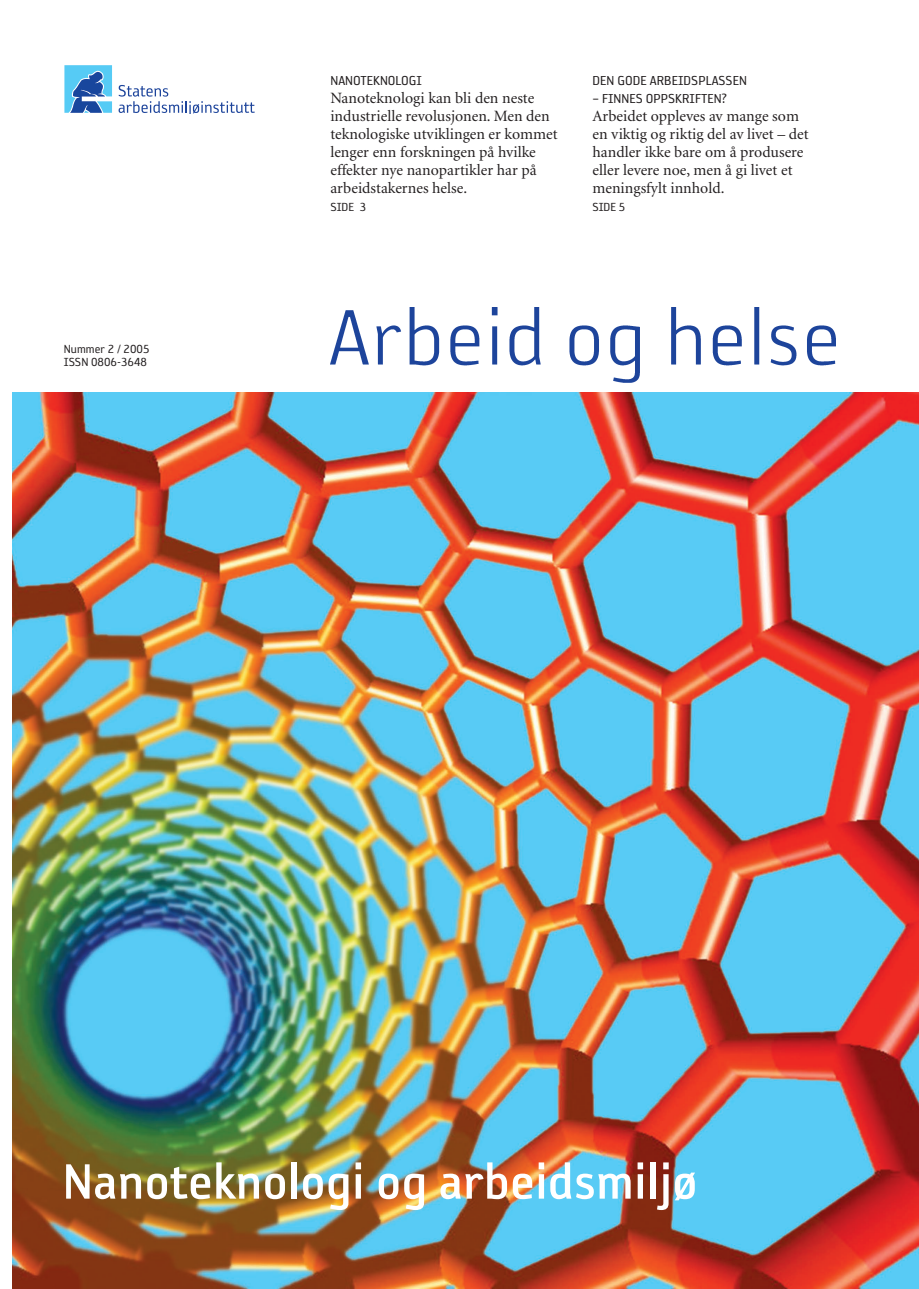
<style>
.page{position:relative;width:919px;height:1289px;background:#fff}
.page>*{position:absolute;margin:0;border:0;box-sizing:border-box;transform-origin:0 0}
.forside{font:57px "Reykjavik One B Gauge";color:#fff}
.brødtekst{font:15.75px/18px "Minion";color:#231f20}
.byline{font:15px "Reykjavik One A Gauge";color:#231f20}
.fakta_head{font:13.5px "Reykjavik One A Gauge";color:#231f20}
.byline-2{font:13.5px "Reykjavik One A Gauge";color:#231f20}
</style>
<div class="page">
<img style="left:13px;top:392px;width:905px;height:896px">
<svg style="left:119px;top:85px;width:136px;height:28px"></svg>
<svg style="left:64px;top:65px;width:48px;height:48px;background:#58a3d7"></svg>
<img style="left:330px;top:308px;width:505px;height:75px">
<p class="fakta_head" style="left:64px;top:341px;width:87px">Nummer 2 / 2005</p>
<p class="fakta_head" style="left:64px;top:355px;width:85px">ISSN 0806-3648</p>
<p class="byline" style="left:330px;top:72px;width:93px">NANOTEKNOLOGI</p>
<p class="brødtekst" style="left:330px;top:89px;width:229px">Nanoteknologi kan bli den neste industrielle revolusjonen. Men den teknologiske utviklingen er kommet lenger enn forskningen på hvilke effekter nye nanopartikler har på arbeidstakernes helse.</p>
<p class="byline-2" style="left:330px;top:200px;width:37px">SIDE 3</p>
<p class="byline" style="left:592px;top:72px;width:156px">DEN GODE ARBEIDSPLASSEN</p>
<p class="byline" style="left:592px;top:90px;width:136px">– FINNES OPPSKRIFTEN?</p>
<p class="brødtekst" style="left:592px;top:107px;width:218px">Arbeidet oppleves av mange som en viktig og riktig del av livet – det handler ikke bare om å produsere eller levere noe, men å gi livet et meningsfylt innhold.</p>
<p class="byline-2" style="left:592px;top:200px;width:35px">SIDE 5</p>
<p class="forside" style="left:63px;top:1152px;width:636px">Nanoteknologi og arbeidsmiljø</p>
</div>
